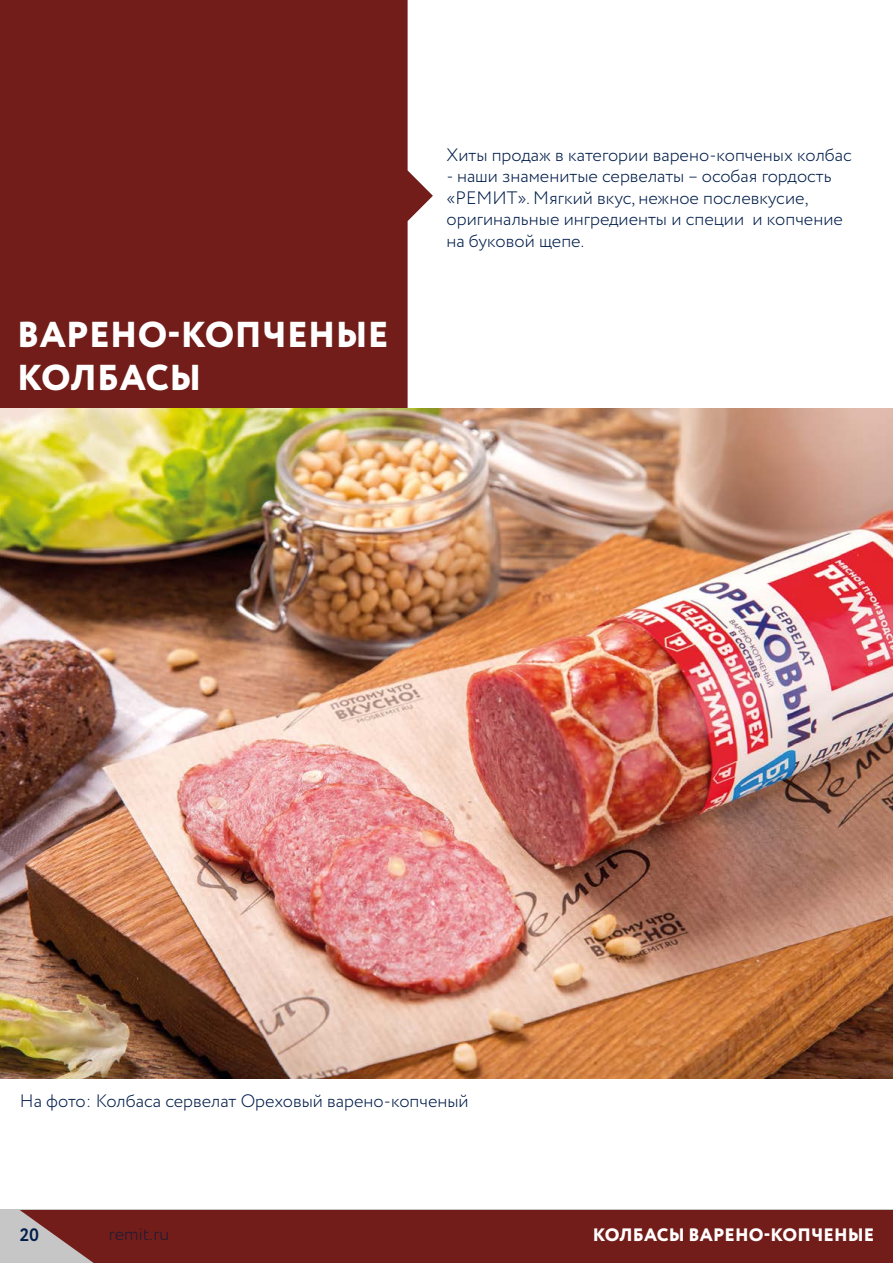
<style>
.page{position:relative;width:893px;height:1263px;background:#fff}
.page>*{position:absolute;margin:0;border:0;box-sizing:border-box;transform-origin:0 0}
.t1{font:800 36px/43.2px "Circe";letter-spacing:.01em;color:#fff}
.t2{font:300 18px/21.6px "Circe";color:#001d4a}
.t3{font:800 18px "Circe";letter-spacing:.01em;color:#fff}
.t4{font:300 18px "Circe";color:#1d1b34}
.t5{font:700 18px "Circe";color:#001d4a}
</style>
<div class="page">
<div style="left:0;top:0;width:433px;height:408px;background:#721d19"></div>
<img style="left:0;top:408px;width:893px;height:670px">
<div style="left:0;top:1210px;width:893px;height:53px;background:#c6c6c6"></div>
<div style="left:20px;top:1210px;width:873px;height:53px;background:#721d19"></div>
<h1 class="t1" style="left:17px;top:315px;width:373px">ВАРЕНО-КОПЧЕНЫЕ<br>КОЛБАСЫ</h1>
<p class="t2" style="left:446px;top:144px;width:407px">Хиты продаж в категории варено-копченых колбас</p>
<p class="t2" style="left:446px;top:166px;width:398px">- наши знаменитые сервелаты – особая гордость «РЕМИТ». Мягкий вкус, нежное послевкусие, оригинальные ингредиенты и специи и копчение на буковой щепе.</p>
<p class="t2" style="left:20px;top:1090px;width:450px">На фото: Колбаса сервелат Ореховый варено-копченый</p>
<p class="t5" style="left:20px;top:1223px;width:21px">20</p>
<p class="t4" style="left:109px;top:1222px;width:62px">remit.ru</p>
<p class="t3" style="left:593px;top:1222px;width:283px">КОЛБАСЫ ВАРЕНО-КОПЧЕНЫЕ</p>
</div>
